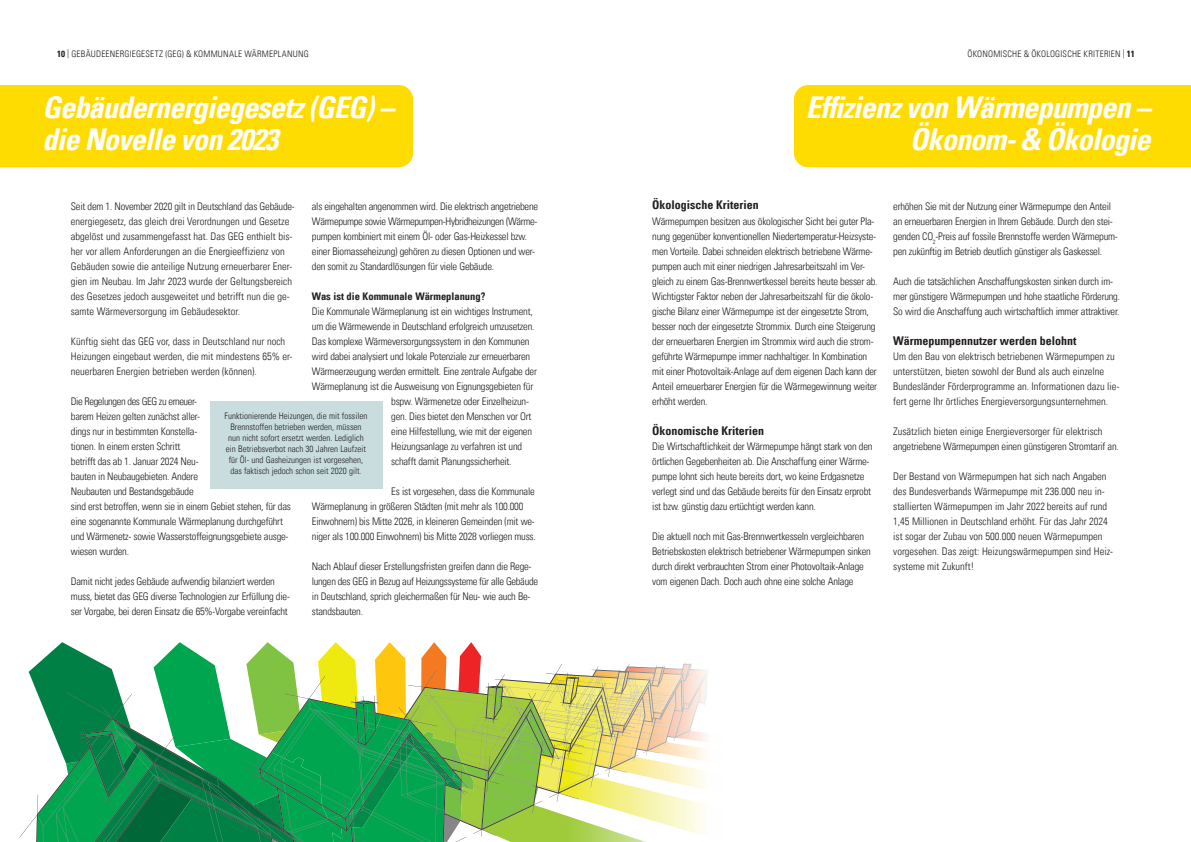
<style>
.page{position:relative;width:1191px;height:842px;background:#fff}
.page>*{position:absolute;margin:0;border:0;box-sizing:border-box;transform-origin:0 0}
.t1{font:italic 700 condensed 30px/32px "Univers LT";letter-spacing:-.025em;color:#fff;text-align:right}
.t2{font:700 condensed 12px "Univers LT";color:#231f20}
.t3{font:300 condensed 10.5px/15px "Univers LT";letter-spacing:-.02em;color:#231f20}
.t4{font:300 condensed 10.5px/15px "Univers LT";color:#231f20}
.t5{font:700 condensed 10.5px "Univers LT";color:#231f20}
.t6{font:300 condensed 9px/11px "Univers LT";color:#231f20;text-align:center}
.t7{font:300 condensed 9px "Univers LT";letter-spacing:.025em;color:#231f20}
.s1{font-weight:700}
</style>
<div class="page">
<svg style="left:29px;top:642px;width:674px;height:200px"></svg>
<img style="left:67px;top:662px;width:640px;height:167px">
<div style="left:794px;top:85px;width:397px;height:82px;background:#ffdc01"></div>
<div style="left:0;top:85px;width:413px;height:82px;background:#ffdc01"></div>
<div style="left:210px;top:401px;width:173px;height:88px;background:#c9dddf"></div>
<p class="t7" style="left:57px;top:48px;width:253px"><span class="s1">10</span> | GEBÄUDEENERGIEGESETZ (GEG) &amp; KOMMUNALE WÄRMEPLANUNG</p>
<p class="t7" style="left:967px;top:48px;width:169px">ÖKONOMISCHE &amp; ÖKOLOGISCHE KRITERIEN | <span class="s1">11</span></p>
<h1 class="t1" style="left:43px;top:91px;width:353px;text-align:left">Gebäudernergiegesetz (GEG) – die Novelle von 2023</h1>
<p class="t4" style="left:71px;top:199px;width:225px">Seit dem 1. November 2020 gilt in Deutschland das Gebäude&shy;energiegesetz, das gleich drei Verordnungen und Gesetze abgelöst und zusammengefasst hat. Das GEG enthielt bis&shy;her vor allem Anforderungen an die Energieeffizienz von Gebäuden sowie die anteilige Nutzung erneuerbarer Ener&shy;gien im Neubau. Im Jahr 2023 wurde der Geltungsbereich des Gesetzes jedoch ausgeweitet und betrifft nun die ge&shy;samte Wärmeversorgung im Gebäudesektor.</p>
<p class="t4" style="left:71px;top:334px;width:223px">Künftig sieht das GEG vor, dass in Deutschland nur noch<br>Heizungen eingebaut werden, die mit mindestens 65% er&shy;neuerbaren Energien betrieben werden (können).</p>
<p class="t3" style="left:71px;top:394px;width:222px">Die Regelungen des GEG zu erneuer-<br>barem Heizen gelten zunächst aller-<br>dings nur in bestimmten Konstella-<br>tionen. In einem ersten Schritt<br>betrifft das ab 1. Januar 2024 Neu-<br>bauten in Neubaugebieten. Andere<br>Neubauten und Bestandsgebäude<br>sind erst betroffen, wenn sie in einem Gebiet stehen, für das eine sogenannte Kommunale Wärmeplanung durchgeführt und Wärmenetz- sowie Wasserstoffeignungsgebiete ausge&shy;wiesen wurden.</p>
<p class="t3" style="left:71px;top:574px;width:220px">Damit nicht jedes Gebäude aufwendig bilanziert werden muss, bietet das GEG diverse Technologien zur Erfüllung die&shy;ser Vorgabe, bei deren Einsatz die 65%-Vorgabe vereinfacht</p>
<p class="t3" style="left:312px;top:199px;width:228px">als eingehalten angenommen wird. Die elektrisch angetriebene Wärmepumpe sowie Wärmepumpen-Hybridheizungen (Wärme&shy;pumpen kombiniert mit einem Öl- oder Gas-Heizkessel bzw. einer Biomasseheizung) gehören zu diesen Optionen und wer&shy;den somit zu Standardlösungen für viele Gebäude.</p>
<p class="t5" style="left:312px;top:290px;width:175px">Was ist die Kommunale Wärmeplanung?</p>
<p class="t3" style="left:312px;top:304px;width:222px">Die Kommunale Wärmeplanung ist ein wichtiges Instrument,</p>
<p class="t3" style="left:312px;top:319px;width:224px">um die Wärmewende in Deutschland erfolgreich umzusetzen.</p>
<p class="t3" style="left:312px;top:334px;width:219px">Das komplexe Wärmeversorgungssystem in den Kommunen</p>
<p class="t3" style="left:312px;top:349px;width:220px">wird dabei analysiert und lokale Potenziale zur erneuerbaren</p>
<p class="t3" style="left:312px;top:364px;width:226px">Wärmeerzeugung werden ermittelt. Eine zentrale Aufgabe der</p>
<p class="t3" style="left:312px;top:379px;width:223px">Wärmeplanung ist die Ausweisung von Eignungsgebieten für</p>
<p class="t3" style="left:391px;top:394px;width:139px">bspw. Wärmenetze oder Einzelheizun-</p>
<p class="t3" style="left:391px;top:409px;width:142px">gen. Dies bietet den Menschen vor Ort</p>
<p class="t3" style="left:391px;top:424px;width:142px">eine Hilfestellung, wie mit der eigenen</p>
<p class="t3" style="left:391px;top:439px;width:132px">Heizungsanlage zu verfahren ist und</p>
<p class="t3" style="left:391px;top:454px;width:122px">schafft damit Planungssicherheit.</p>
<p class="t3" style="left:312px;top:484px;width:225px;text-indent:79px">Es ist vorgesehen, dass die Kommunale Wärmeplanung in größeren Städten (mit mehr als 100.000<br>Einwohnern) bis Mitte 2026, in kleineren Gemeinden (mit we&shy;niger als 100.000 Einwohnern) bis Mitte 2028 vorliegen muss.</p>
<p class="t3" style="left:312px;top:559px;width:228px">Nach Ablauf dieser Erstellungsfristen greifen dann die Rege&shy;lungen des GEG in Bezug auf Heizungssysteme für alle Gebäude in Deutschland, sprich gleichermaßen für Neu- wie auch Be&shy;standsbauten.</p>
<p class="t6" style="left:224px;top:411px;width:144px">Funktionierende Heizungen, die mit fossilen Brennstoffen betrieben werden, müssen nun nicht sofort ersetzt werden. Lediglich ein Betriebsverbot nach 30 Jahren Laufzeit für Öl- und Gasheizungen ist vorgesehen, das faktisch jedoch schon seit 2020 gilt.</p>
<h1 class="t1" style="left:806px;top:91px;width:346px">Effizienz von Wärmepumpen –<br>Ökonom- &amp; Ökologie</h1>
<p class="t2" style="left:652px;top:198px;width:108px">Ökologische Kriterien</p>
<p class="t3" style="left:652px;top:214px;width:227px">Wärmepumpen besitzen aus ökologischer Sicht bei guter Pla&shy;nung gegenüber konventionellen Niedertemperatur-Heizsyste&shy;men Vorteile. Dabei schneiden elektrisch betriebene Wärme&shy;pumpen auch mit einer niedrigen Jahresarbeitszahl im Ver&shy;gleich zu einem Gas-Brennwertkessel bereits heute besser ab.<br>Wichtigster Faktor neben der Jahresarbeitszahl für die ökolo&shy;gische Bilanz einer Wärmepumpe ist der eingesetzte Strom, besser noch der eingesetzte Strommix. Durch eine Steigerung der erneuerbaren Energien im Strommix wird auch die strom&shy;geführte Wärmepumpe immer nachhaltiger. In Kombination mit einer Photovoltaik-Anlage auf dem eigenen Dach kann der Anteil erneuerbarer Energien für die Wärmegewinnung weiter erhöht werden.</p>
<p class="t2" style="left:652px;top:423px;width:113px">Ökonomische Kriterien</p>
<p class="t3" style="left:652px;top:439px;width:222px">Die Wirtschaftlichkeit der Wärmepumpe hängt stark von den örtlichen Gegebenheiten ab. Die Anschaffung einer Wärme&shy;pumpe lohnt sich heute bereits dort, wo keine Erdgasnetze verlegt sind und das Gebäude bereits für den Einsatz erprobt ist bzw. günstig dazu ertüchtigt werden kann.</p>
<p class="t3" style="left:652px;top:529px;width:220px">Die aktuell noch mit Gas-Brennwertkesseln vergleichbaren Betriebskosten elektrisch betriebener Wärmepumpen sinken durch direkt verbrauchten Strom einer Photovoltaik-Anlage vom eigenen Dach. Doch auch ohne eine solche Anlage</p>
<p class="t3" style="left:893px;top:199px;width:226px">erhöhen Sie mit der Nutzung einer Wärmepumpe den Anteil an erneuerbaren Energien in Ihrem Gebäude. Durch den stei&shy;genden CO<sub>2</sub>-Preis auf fossile Brennstoffe werden Wärmepum&shy;pen zukünftig im Betrieb deutlich günstiger als Gaskessel.</p>
<p class="t3" style="left:893px;top:274px;width:228px">Auch die tatsächlichen Anschaffungskosten sinken durch im&shy;mer günstigere Wärmepumpen und hohe staatliche Förderung.<br>So wird die Anschaffung auch wirtschaftlich immer attraktiver.</p>
<p class="t2" style="left:893px;top:333px;width:185px">Wärmepumpennutzer werden belohnt</p>
<p class="t4" style="left:893px;top:349px;width:228px">Um den Bau von elektrisch betriebenen Wärmepumpen zu unterstützen, bieten sowohl der Bund als auch einzelne Bundesländer Förderprogramme an. Informationen dazu lie&shy;fert gerne Ihr örtliches Energieversorgungsunternehmen.</p>
<p class="t3" style="left:893px;top:424px;width:227px">Zusätzlich bieten einige Energieversorger für elektrisch angetriebene Wärmepumpen einen günstigeren Stromtarif an.</p>
<p class="t4" style="left:893px;top:469px;width:221px">Der Bestand von Wärmepumpen hat sich nach Angaben des Bundesverbands Wärmepumpe mit 236.000 neu in&shy;stallierten Wärmepumpen im Jahr 2022 bereits auf rund 1,45 Millionen in Deutschland erhöht. Für das Jahr 2024 ist sogar der Zubau von 500.000 neuen Wärmepumpen vorgesehen. Das zeigt: Heizungswärmepumpen sind Heiz&shy;systeme mit Zukunft!</p>
</div>
